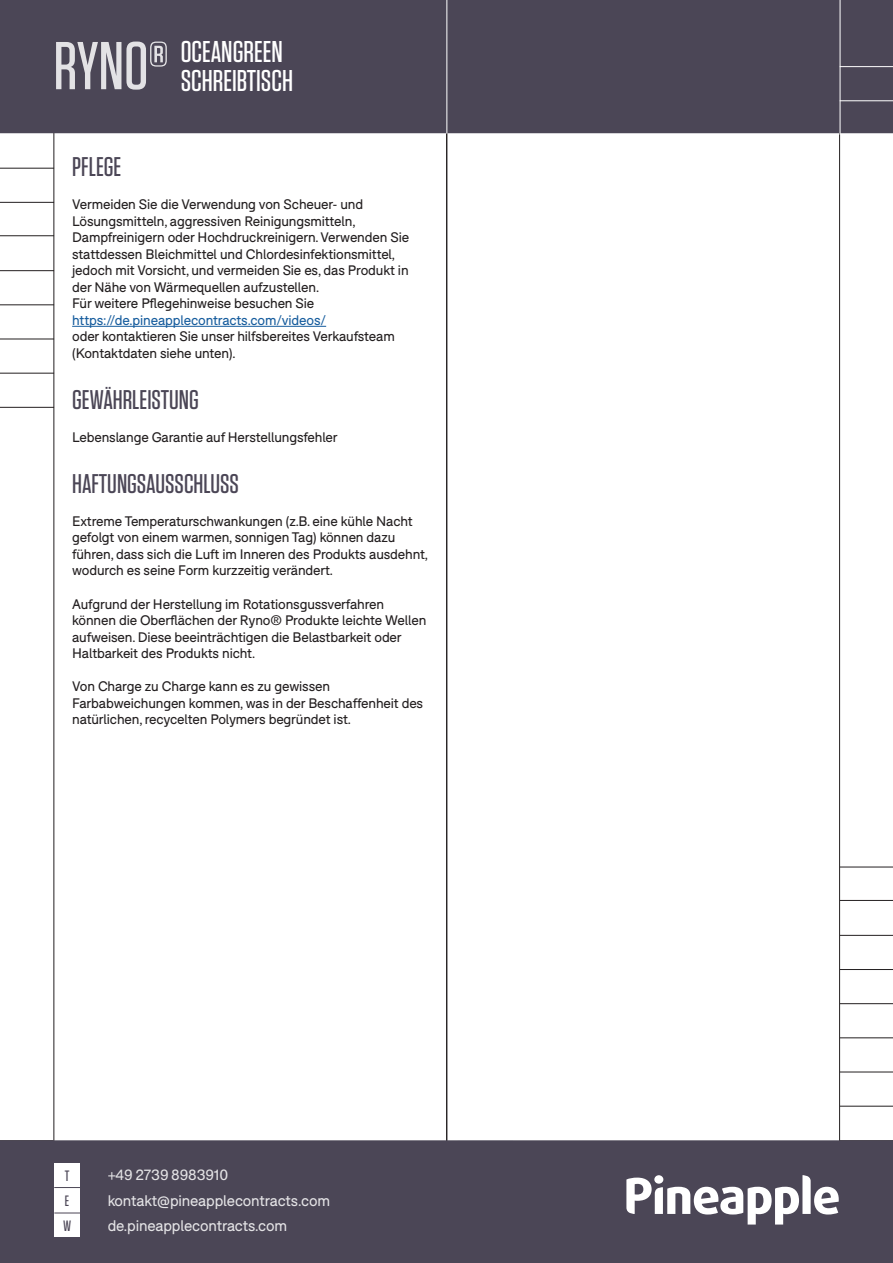
<style>
.page{position:relative;width:893px;height:1263px;background:#fff}
.page>*{position:absolute;margin:0;border:0;box-sizing:border-box;transform-origin:0 0}
.t1{font:500 67.5px "Tungsten";color:#fff}
.body_1_BLACK{font:500 30px "Tungsten";color:#fff}
.t2{font:500 27px "Tungsten";color:#4b4656}
.t3{font:15px "F37 Bolton";letter-spacing:-.01em;color:#fff}
.t4{font:500 15px "Tungsten";color:#4b4656}
.t5{font:13.5px/16.5px "F37 Bolton";letter-spacing:-.01em;color:#231f20}
.t6{font:13.5px "F37 Bolton";letter-spacing:-.01em;color:#175d9e}
</style>
<div class="page">
<div style="left:1px;top:1px;width:891px;height:131px;background:#4b4656"></div>
<div style="left:0;top:0;width:893px;height:133px;border:2px solid #4b4656"></div>
<div style="left:1px;top:1141px;width:891px;height:121px;background:#4b4656"></div>
<div style="left:0;top:1140px;width:893px;height:123px;border:2px solid #4b4656"></div>
<hr style="left:840px;top:867px;width:53px;height:1px;background:#231f20">
<hr style="left:840px;top:1003px;width:53px;height:1px;background:#231f20">
<hr style="left:840px;top:935px;width:53px;height:1px;background:#231f20">
<hr style="left:840px;top:1072px;width:53px;height:1px;background:#231f20">
<hr style="left:840px;top:1037px;width:53px;height:1px;background:#231f20">
<hr style="left:840px;top:969px;width:53px;height:1px;background:#231f20">
<hr style="left:840px;top:1106px;width:53px;height:1px;background:#231f20">
<hr style="left:840px;top:900px;width:53px;height:1px;background:#231f20">
<svg style="left:626px;top:1175px;width:213px;height:49px"></svg>
<div style="left:654px;top:1175px;width:9px;height:9px;background:#fff;border-radius:50%"></div>
<div style="left:54px;top:1162px;width:26px;height:25px;background:#fff"></div>
<div style="left:54px;top:1187px;width:26px;height:25px;background:#fff"></div>
<svg style="left:54px;top:1187px;width:26px;height:1px"></svg>
<hr style="left:840px;top:0;width:1px;height:135px;background:#fff">
<hr style="left:840px;top:66px;width:53px;height:1px;background:#fff">
<hr style="left:840px;top:100px;width:53px;height:1px;background:#fff">
<hr style="left:446px;top:0;width:1px;height:134px;background:#fff">
<hr style="left:0;top:202px;width:54px;height:1px;background:#231f20">
<hr style="left:0;top:339px;width:54px;height:1px;background:#231f20">
<hr style="left:0;top:270px;width:54px;height:1px;background:#231f20">
<hr style="left:0;top:407px;width:54px;height:1px;background:#231f20">
<hr style="left:0;top:373px;width:54px;height:1px;background:#231f20">
<hr style="left:0;top:304px;width:54px;height:1px;background:#231f20">
<hr style="left:0;top:168px;width:54px;height:1px;background:#231f20">
<hr style="left:0;top:235px;width:54px;height:1px;background:#231f20">
<div style="left:54px;top:1212px;width:26px;height:25px;background:#fff"></div>
<svg style="left:54px;top:1212px;width:26px;height:1px"></svg>
<hr style="left:72px;top:326px;width:254px;height:1px;background:#175d9e">
<h1 class="t1" style="left:53px;top:31px;width:116px">RYNO®</h1>
<p class="body_1_BLACK" style="left:181px;top:36px;width:103px">OCEANGREEN</p>
<p class="body_1_BLACK" style="left:181px;top:64px;width:114px">SCHREIBTISCH</p>
<p class="t2" style="left:72px;top:153px;width:51px">PFLEGE</p>
<p class="t5" style="left:72px;top:196px;width:338px">Vermeiden Sie die Verwendung von Scheuer- und Lösungsmitteln, aggressiven Reinigungsmitteln, Dampfreinigern oder Hochdruckreinigern. Verwenden Sie stattdessen Bleichmittel und Chlordesinfektionsmittel, jedoch mit Vorsicht, und vermeiden Sie es, das Produkt in der Nähe von Wärmequellen aufzustellen.</p>
<p class="t5" style="left:72px;top:295px;width:244px">Für weitere Pflegehinweise besuchen Sie</p>
<p class="t6" style="left:72px;top:312px;width:256px">https://de.pineapplecontracts.com/videos/</p>
<p class="t5" style="left:72px;top:328px;width:324px">oder kontaktieren Sie unser hilfsbereites Verkaufsteam (Kontaktdaten siehe unten).</p>
<p class="t2" style="left:72px;top:385px;width:128px">GEWÄHRLEISTUNG</p>
<p class="t5" style="left:72px;top:429px;width:267px">Lebenslange Garantie auf Herstellungsfehler</p>
<p class="t2" style="left:72px;top:469px;width:168px">HAFTUNGSAUSSCHLUSS</p>
<p class="t5" style="left:72px;top:513px;width:357px">Extreme Temperaturschwankungen (z.B. eine kühle Nacht gefolgt von einem warmen, sonnigen Tag) können dazu führen, dass sich die Luft im Inneren des Produkts ausdehnt, wodurch es seine Form kurzzeitig verändert.</p>
<p class="t5" style="left:72px;top:595px;width:356px">Aufgrund der Herstellung im Rotationsgussverfahren können die Oberflächen der Ryno® Produkte leichte Wellen aufweisen. Diese beeinträchtigen die Belastbarkeit oder Haltbarkeit des Produkts nicht.</p>
<p class="t5" style="left:72px;top:678px;width:353px">Von Charge zu Charge kann es zu gewissen<br>Farbabweichungen kommen, was in der Beschaffenheit des natürlichen, recycelten Polymers begründet ist.</p>
<p class="t4" style="left:65px;top:1168px;width:6px">T</p>
<p class="t3" style="left:107px;top:1166px;width:122px">+49 2739 8983910</p>
<p class="t4" style="left:65px;top:1193px;width:6px">E</p>
<p class="t3" style="left:107px;top:1191px;width:224px">kontakt@pineapplecontracts.com</p>
<p class="t4" style="left:63px;top:1218px;width:10px">W</p>
<p class="t3" style="left:107px;top:1217px;width:181px">de.pineapplecontracts.com</p>
</div>
